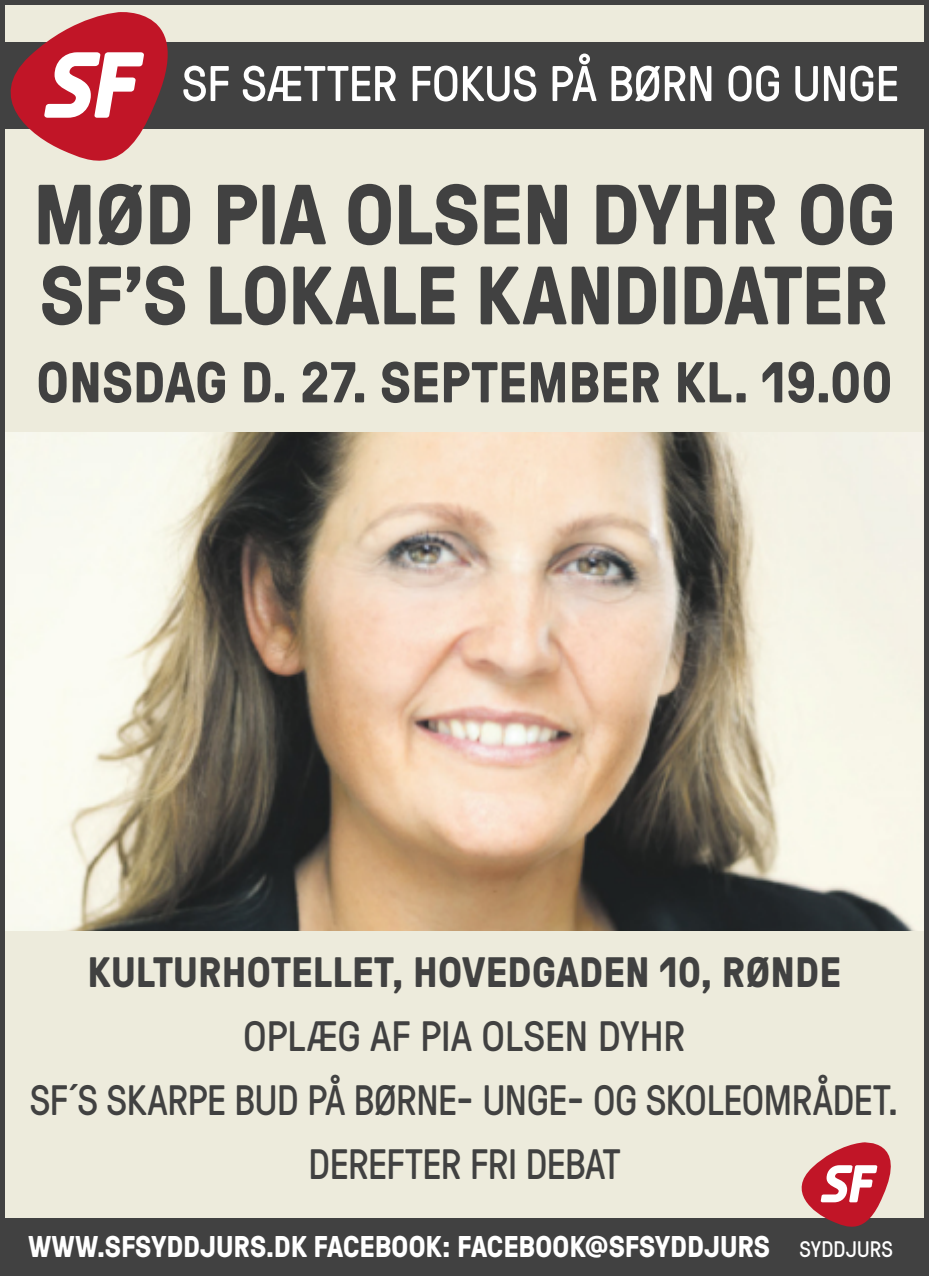
<style>
.page{position:relative;width:929px;height:1276px;background:#fff}
.page>*{position:absolute;margin:0;border:0;box-sizing:border-box;transform-origin:0 0}
.t1{font:700 85px "GT Pressura";letter-spacing:-.015em;color:#414141}
.t2{font:700 82.5px "GT Pressura";letter-spacing:-.015em;color:#414141}
.t3{font:700 57.5px "GT Pressura";color:#414141}
.t4{font:50px "GT Pressura";color:#fff}
.t5{font:42.5px/64.2px "GT Pressura";letter-spacing:-.01em;color:#414141;text-align:center}
.t6{font:700 42.5px "GT Pressura";color:#414141}
.t7{font:700 30px "GT Pressura";letter-spacing:-.005em;color:#fff}
.s1{font-weight:400;font-size:22.5px}
</style>
<div class="page">
<div style="left:0;top:0;width:928px;height:1276px;background:#edebdc"></div>
<div style="left:0;top:1218px;width:928px;height:58px;background:#414141"></div>
<img style="left:6px;top:433px;width:916px;height:497px">
<div style="left:0;top:42px;width:928px;height:87px;background:#414141"></div>
<svg style="left:11px;top:12px;width:157px;height:149px"></svg>
<div style="left:0;top:0;width:928px;height:1276px;border:5px solid #414141"></div>
<svg style="left:801px;top:1142px;width:89px;height:84px"></svg>
<p class="t4" style="left:182px;top:48px;width:718px">SF SÆTTER FOKUS PÅ BØRN OG UNGE</p>
<h1 class="t1" style="left:33px;top:152px;width:864px">MØD PIA OLSEN DYHR OG</h1>
<h2 class="t2" style="left:40px;top:235px;width:850px">SF’S LOKALE KANDIDATER</h2>
<h3 class="t3" style="left:36px;top:340px;width:857px">ONSDAG D. 27. SEPTEMBER KL. 19.00</h3>
<p class="t6" style="left:88px;top:940px;width:755px">KULTURHOTELLET, HOVEDGADEN 10, RØNDE</p>
<p class="t5" style="left:30px;top:1001px;width:870px">OPLÆG AF PIA OLSEN DYHR<br>SF´S SKARPE BUD PÅ BØRNE- UNGE- OG SKOLEOMRÅDET.<br>DEREFTER FRI DEBAT</p>
<p class="t7" style="left:28px;top:1224px;width:865px">WWW.SFSYDDJURS.DK FACEBOOK: FACEBOOK@SFSYDDJURS <span class="s1">SYDDJURS</span></p>
</div>
